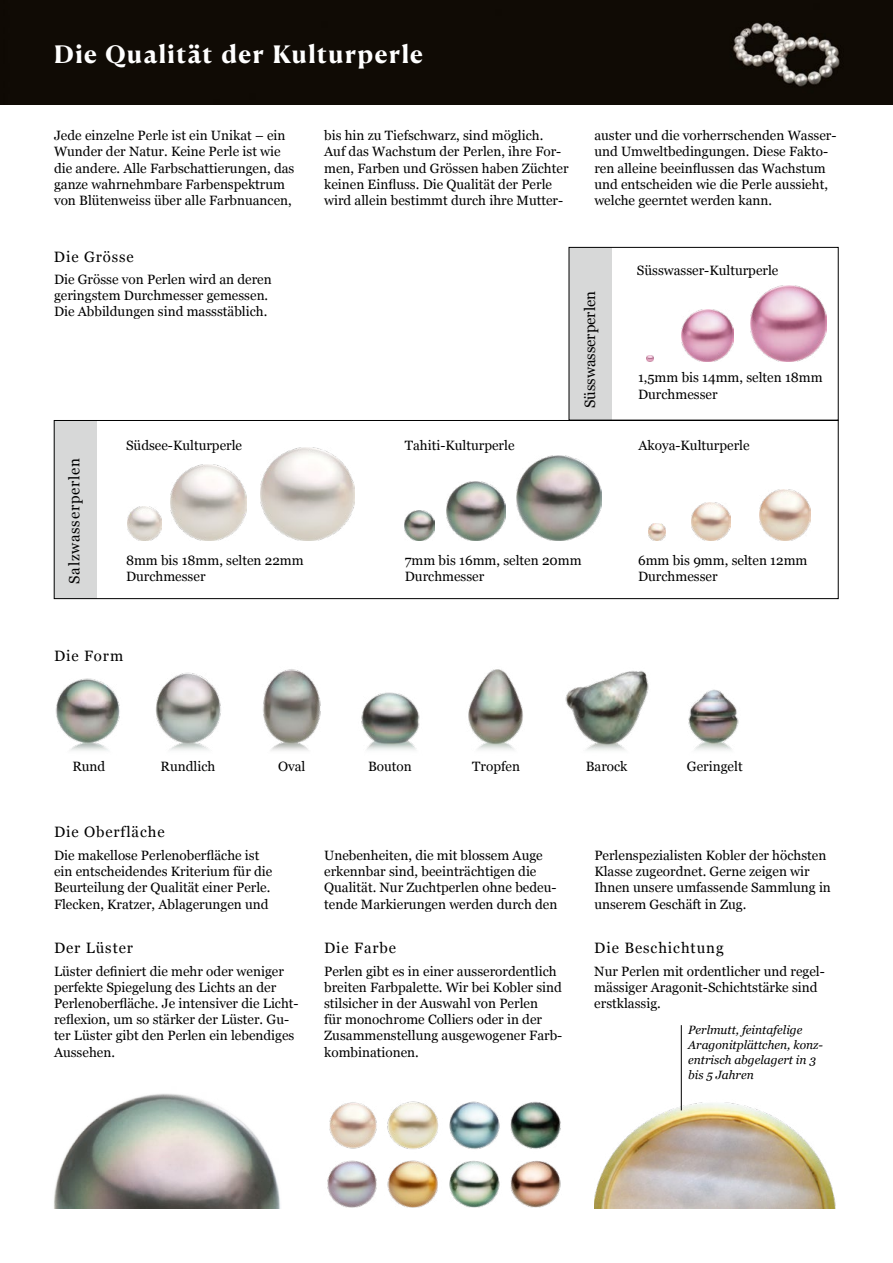
<style>
.page{position:relative;width:893px;height:1263px;background:#fff}
.page>*{position:absolute;margin:0;border:0;box-sizing:border-box;transform-origin:0 0}
.t1{font:700 24px "Canela Text";letter-spacing:.06em;color:#fff}
.t2{font:15px "Georgia";letter-spacing:.06em;color:#000}
.t3{font:15px "Georgia";color:#000}
.t4{font:13.5px/16.2px "Georgia";color:#000}
.t5{font:italic 12px/15px "Georgia";color:#000}
</style>
<div class="page">
<div style="left:0;top:0;width:893px;height:104px;background:#100b05"></div>
<img style="left:55px;top:669px;width:684px;height:82px">
<img style="left:54px;top:1093px;width:227px;height:116px">
<img style="left:594px;top:1099px;width:242px;height:110px">
<img style="left:327px;top:1101px;width:234px;height:107px">
<img style="left:127px;top:507px;width:34px;height:34px">
<img style="left:170px;top:464px;width:77px;height:77px">
<img style="left:260px;top:447px;width:94px;height:94px">
<img style="left:405px;top:511px;width:30px;height:30px">
<img style="left:446px;top:481px;width:60px;height:60px">
<img style="left:516px;top:456px;width:85px;height:85px">
<img style="left:692px;top:502px;width:38px;height:39px">
<img style="left:759px;top:490px;width:51px;height:51px">
<svg style="left:647px;top:355px;width:6px;height:6px"></svg>
<img style="left:681px;top:310px;width:52px;height:51px">
<img style="left:750px;top:286px;width:76px;height:75px">
<div style="left:54px;top:421px;width:43px;height:177px;background:#d7d8d8"></div>
<div style="left:569px;top:247px;width:42px;height:173px;background:#d7d8d8"></div>
<img style="left:649px;top:524px;width:17px;height:17px">
<div style="left:54px;top:420px;width:784px;height:179px;border:1px solid #000"></div>
<div style="left:569px;top:247px;width:269px;height:173px;border:1px solid #000"></div>
<hr style="left:681px;top:1025px;width:1px;height:85px;background:#000">
<h1 class="t1" style="left:54px;top:32px;width:371px">Die Qualität der Kulturperle</h1>
<p class="t4" style="left:54px;top:127px;width:242px">Jede einzelne Perle ist ein Unikat – ein Wunder der Natur. Keine Perle ist wie die andere. Alle Farbschattierungen, das ganze wahrnehmbare Farbenspektrum von Blütenweiss über alle Farbnuancen,</p>
<p class="t2" style="left:54px;top:245px;width:81px">Die Grösse</p>
<p class="t4" style="left:54px;top:270px;width:219px">Die Grösse von Perlen wird an deren geringstem Durchmesser gemessen.<br>Die Abbildungen sind massstäblich.</p>
<p class="t4" style="left:324px;top:127px;width:246px">bis hin zu Tiefschwarz, sind möglich.<br>Auf das Wachstum der Perlen, ihre For&shy;men, Farben und Grössen haben Züchter keinen Einfluss. Die Qualität der Perle wird allein bestimmt durch ihre Mutter-</p>
<p class="t4" style="left:594px;top:127px;width:244px">auster und die vorherrschenden Wasser&shy;und Umweltbedingungen. Diese Fakto&shy;ren alleine beeinflussen das Wachstum und entscheiden wie die Perle aussieht, welche geerntet werden kann.</p>
<p class="t3" style="left:579px;top:408px;width:119px;rotate:-90deg">Süsswasserperlen</p>
<p class="t4" style="left:637px;top:262px;width:143px">Süsswasser-Kulturperle</p>
<p class="t4" style="left:638px;top:369px;width:186px">1,5mm bis 14mm, selten 18mm<br>Durchmesser</p>
<p class="t2" style="left:63px;top:584px;width:127px;rotate:-90deg">Salzwasserperlen</p>
<p class="t4" style="left:126px;top:437px;width:118px">Südsee-Kulturperle</p>
<p class="t4" style="left:405px;top:437px;width:111px">Tahiti-Kulturperle</p>
<p class="t4" style="left:126px;top:552px;width:179px">8mm bis 18mm, selten 22mm<br>Durchmesser</p>
<p class="t4" style="left:405px;top:552px;width:178px">7mm bis 16mm, selten 20mm<br>Durchmesser</p>
<p class="t2" style="left:54px;top:645px;width:71px">Die Form</p>
<p class="t4" style="left:638px;top:437px;width:113px">Akoya-Kulturperle</p>
<p class="t4" style="left:638px;top:552px;width:171px">6mm bis 9mm, selten 12mm<br>Durchmesser</p>
<p class="t4" style="left:72px;top:757px;width:34px">Rund</p>
<p class="t4" style="left:161px;top:757px;width:56px">Rundlich</p>
<p class="t4" style="left:278px;top:757px;width:29px">Oval</p>
<p class="t4" style="left:368px;top:757px;width:45px">Bouton</p>
<p class="t4" style="left:472px;top:757px;width:49px">Tropfen</p>
<p class="t4" style="left:586px;top:757px;width:43px">Barock</p>
<p class="t4" style="left:687px;top:757px;width:57px">Geringelt</p>
<p class="t2" style="left:54px;top:821px;width:112px">Die Oberfläche</p>
<p class="t4" style="left:54px;top:847px;width:220px">Die makellose Perlenoberfläche ist ein entscheidendes Kriterium für die Beurteilung der Qualität einer Perle.<br>Flecken, Kratzer, Ablagerungen und</p>
<p class="t4" style="left:324px;top:847px;width:235px">Unebenheiten, die mit blossem Auge erkennbar sind, beeinträchtigen die Qualität. Nur Zuchtperlen ohne bedeu&shy;tende Markierungen werden durch den</p>
<p class="t4" style="left:594px;top:847px;width:238px">Perlenspezialisten Kobler der höchsten Klasse zugeordnet. Gerne zeigen wir Ihnen unsere umfassende Sammlung in unserem Geschäft in Zug.</p>
<p class="t2" style="left:54px;top:937px;width:81px">Der Lüster</p>
<p class="t2" style="left:324px;top:937px;width:74px">Die Farbe</p>
<p class="t2" style="left:594px;top:937px;width:131px">Die Beschichtung</p>
<p class="t4" style="left:54px;top:962px;width:246px">Lüster definiert die mehr oder weniger perfekte Spiegelung des Lichts an der Perlenoberfläche. Je intensiver die Licht&shy;reflexion, um so stärker der Lüster. Gu&shy;ter Lüster gibt den Perlen ein lebendiges Aussehen.</p>
<p class="t4" style="left:324px;top:962px;width:240px">Perlen gibt es in einer ausserordentlich breiten Farbpalette. Wir bei Kobler sind stilsicher in der Auswahl von Perlen<br>für monochrome Colliers oder in der Zusammenstellung ausgewogener Farb&shy;kombinationen.</p>
<p class="t4" style="left:594px;top:962px;width:232px">Nur Perlen mit ordentlicher und regel&shy;mässiger Aragonit-Schichtstärke sind erstklassig.</p>
<p class="t5" style="left:688px;top:1022px;width:136px">Perlmutt, feintafelige<br>Aragonitplättchen, konz&shy;entrisch abgelagert in 3 bis 5 Jahren</p>
</div>
